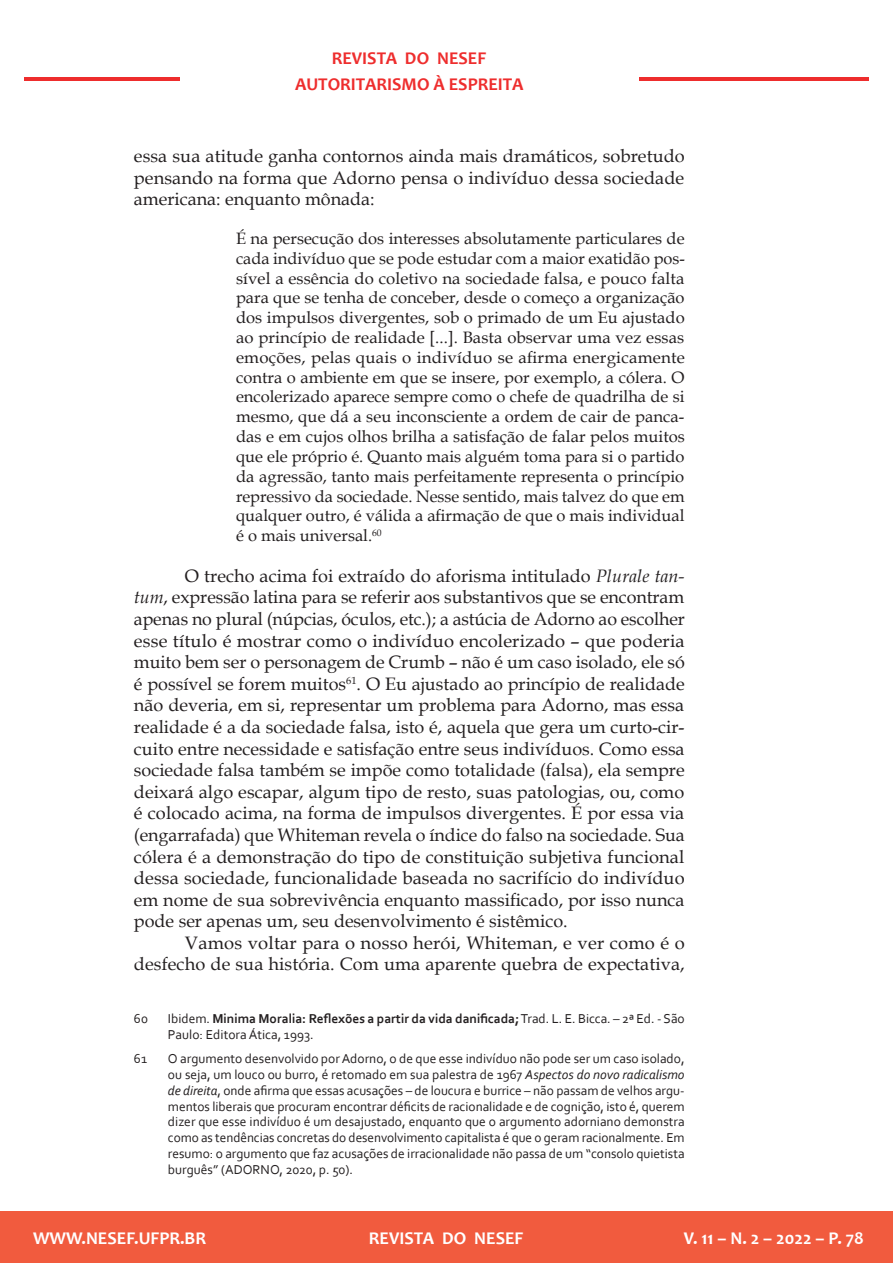
<style>
.page{position:relative;width:893px;height:1263px;background:#fff}
.page>*{position:absolute;margin:0;border:0;box-sizing:border-box;transform-origin:0 0}
.t1{font:18px/21.6px "Book Antiqua";letter-spacing:.005em;color:#231f20;text-align:justify}
.t2{font:700 18px "Candara";color:#fff}
.t3{font:700 18px/25.8px "Candara";color:#ee2d2d;text-align:center}
.t4{font:16.5px/19.8px "Book Antiqua";color:#231f20;text-align:justify}
.t5{font:13.5px/15.8px "Corbel";color:#231f20}
.s1{font-style:italic}
.s2{font-weight:700}
</style>
<div class="page">
<div style="left:0;top:1212px;width:893px;height:51px;background:#f15b3e"></div>
<hr style="left:25px;top:77px;width:155px;height:4px;background:#ee2d2d">
<hr style="left:639px;top:77px;width:229px;height:4px;background:#ee2d2d">
<p class="t3" style="left:295px;top:45px;width:230px">REVISTA DO NESEF<br>AUTORITARISMO À ESPREITA</p>
<p class="t1" style="left:134px;top:145px;width:552px">essa sua atitude ganha contornos ainda mais dramáticos, sobretudo pensando na forma que Adorno pensa o indivíduo dessa sociedade americana: enquanto mônada:</p>
<p class="t4" style="left:236px;top:228px;width:450px">É na persecução dos interesses absolutamente particulares de cada indivíduo que se pode estudar com a maior exatidão pos&shy;sível a essência do coletivo na sociedade falsa, e pouco falta para que se tenha de conceber, desde o começo a organização dos impulsos divergentes, sob o primado de um Eu ajustado ao princípio de realidade [...]. Basta observar uma vez essas emoções, pelas quais o indivíduo se afirma energicamente contra o ambiente em que se insere, por exemplo, a cólera. O encolerizado aparece sempre como o chefe de quadrilha de si mesmo, que dá a seu inconsciente a ordem de cair de panca&shy;das e em cujos olhos brilha a satisfação de falar pelos muitos que ele próprio é. Quanto mais alguém toma para si o partido da agressão, tanto mais perfeitamente representa o princípio repressivo da sociedade. Nesse sentido, mais talvez do que em qualquer outro, é válida a afirmação de que o mais individual é o mais universal.<sup>60</sup></p>
<p class="t1" style="left:134px;top:564px;width:552px;text-indent:51px">O trecho acima foi extraído do aforisma intitulado <span class="s1">Plurale tan&shy;tum</span>, expressão latina para se referir aos substantivos que se encontram apenas no plural (núpcias, óculos, etc.); a astúcia de Adorno ao escolher esse título é mostrar como o indivíduo encolerizado – que poderia muito bem ser o personagem de Crumb – não é um caso isolado, ele só é possível se forem muitos<sup>61</sup>. O Eu ajustado ao princípio de realidade não deveria, em si, representar um problema para Adorno, mas essa realidade é a da sociedade falsa, isto é, aquela que gera um curto-cir&shy;cuito entre necessidade e satisfação entre seus indivíduos. Como essa sociedade falsa também se impõe como totalidade (falsa), ela sempre deixará algo escapar, algum tipo de resto, suas patologias, ou, como é colocado acima, na forma de impulsos divergentes. É por essa via (engarrafada) que Whiteman revela o índice do falso na sociedade. Sua cólera é a demonstração do tipo de constituição subjetiva funcional dessa sociedade, funcionalidade baseada no sacrifício do indivíduo em nome de sua sobrevivência enquanto massificado, por isso nunca pode ser apenas um, seu desenvolvimento é sistêmico.</p>
<p class="t1" style="left:134px;top:932px;width:552px;text-align:right">Vamos voltar para o nosso herói, Whiteman, e ver como é o desfecho de sua história. Com uma aparente quebra de expectativa,</p>
<p class="t5" style="left:134px;top:1011px;width:15px">60</p>
<p class="t5" style="left:168px;top:1011px;width:518px">Ibidem. <span class="s2">Minima Moralia: Reflexões a partir da vida danificada;</span> Trad. L. E. Bicca. – 2ª Ed. - São<br>Paulo: Editora Ática, 1993.</p>
<p class="t5" style="left:134px;top:1051px;width:15px">61</p>
<p class="t5" style="left:168px;top:1051px;width:518px;text-align:justify">O argumento desenvolvido por Adorno, o de que esse indivíduo não pode ser um caso isolado, ou seja, um louco ou burro, é retomado em sua palestra de 1967 <span class="s1">Aspectos do novo radicalismo de direita</span>, onde afirma que essas acusações – de loucura e burrice – não passam de velhos argu&shy;mentos liberais que procuram encontrar déficits de racionalidade e de cognição, isto é, querem dizer que esse indivíduo é um desajustado, enquanto que o argumento adorniano demonstra como as tendências concretas do desenvolvimento capitalista é que o geram racionalmente. Em resumo: o argumento que faz acusações de irracionalidade não passa de um “consolo quietista burguês” (ADORNO, 2020, p. 50).</p>
<p class="t2" style="left:33px;top:1227px;width:175px">WWW.NESEF.UFPR.BR</p>
<p class="t2" style="left:369px;top:1227px;width:156px">REVISTA DO NESEF</p>
<p class="t2" style="left:684px;top:1227px;width:182px">V. 11 – N. 2 – 2022 – P. 78</p>
</div>
